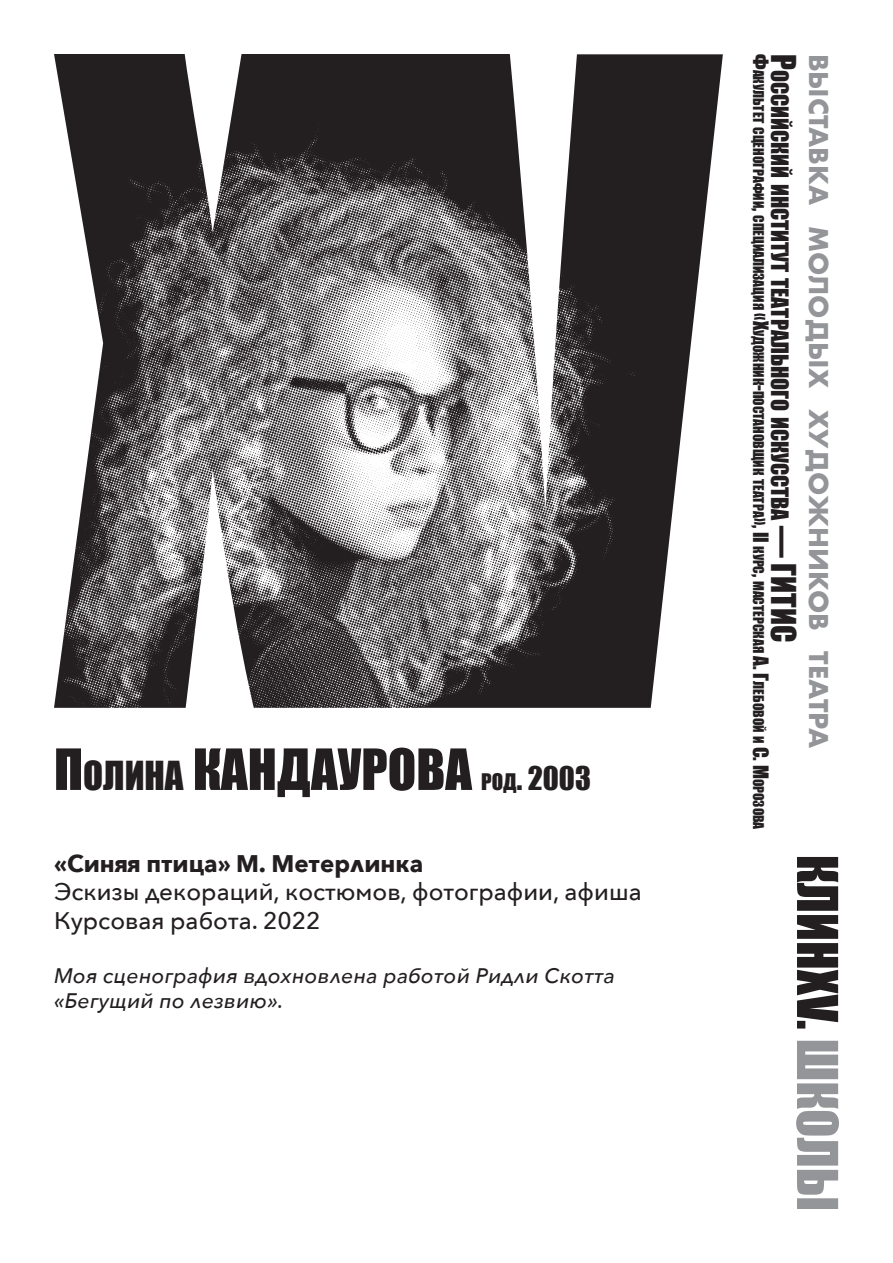
<style>
.page{position:relative;width:893px;height:1263px;background:#fff}
.page>*{position:absolute;margin:0;border:0;box-sizing:border-box;transform-origin:0 0}
.t1{font:52.5px "Impact";color:#231f20}
.t2{font:30px "Impact";color:#231f20}
.t3{font:700 25.2px "Futura";color:#939598}
.t4{font:500 24px/28.8px "Avenir Next";color:#231f20}
.t5{font:700 24px "Avenir Next";color:#231f20}
.t6{font:22.05px "Impact";color:#231f20}
.t7{font:italic 500 21px/25.2px "Avenir Next";letter-spacing:.005em;color:#231f20}
.t8{font:13.65px "Impact";color:#231f20}
.s1{font-size:36.75px}
.s2{font-size:21px}
.s3{font-size:19.5px}
.s4{font-size:31.5px}
</style>
<div class="page">
<img style="left:54px;top:54px;width:669px;height:654px">
<svg style="left:796px;top:1041px;width:43px;height:168px"></svg>
<svg style="left:797px;top:857px;width:41px;height:171px"></svg>
<h1 class="t1" style="left:54px;top:729px;width:198px">П<span class="s1">олина</span> КАНДА</h1>
<h1 class="t1" style="left:338px;top:729px;width:52px">УРОВА</h1>
<h2 class="t2" style="left:481px;top:755px;width:111px"><span class="s2">род</span>. 2003</h2>
<h3 class="t5" style="left:54px;top:842px;width:371px">«Синяя птица» М. Метерлинка</h3>
<h3 class="t4" style="left:54px;top:877px;width:589px">Эскизы декораций, костюмов, фотографии, афиша<br>Курсовая работа. 2022</h3>
<h3 class="t7" style="left:54px;top:962px;width:563px">Моя сценография вдохновлена работой Ридли Скотта «Бегущий по лезвию».</h3>
<p class="t8" style="left:769px;top:54px;width:777px;rotate:90deg"><span class="s3">Ф</span>акультет сценографии<span class="s3">,</span> специализация <span class="s3">«Х</span>удожник<span class="s3">-</span>постановщик театра<span class="s3">», II</span> курс<span class="s3">,</span> мастерская <span class="s3">А. Г</span>лебовой и <span class="s3">С. М</span>орозова</p>
<h3 class="t6" style="left:797px;top:54px;width:587px;rotate:90deg"><span class="s4">Р</span>оссийский институт театрального искусства <span class="s4">— ГИТИС</span></h3>
<h3 class="t3" style="left:837px;top:54px;width:696px;rotate:90deg">выставка молодых художников театра</h3>
</div>
